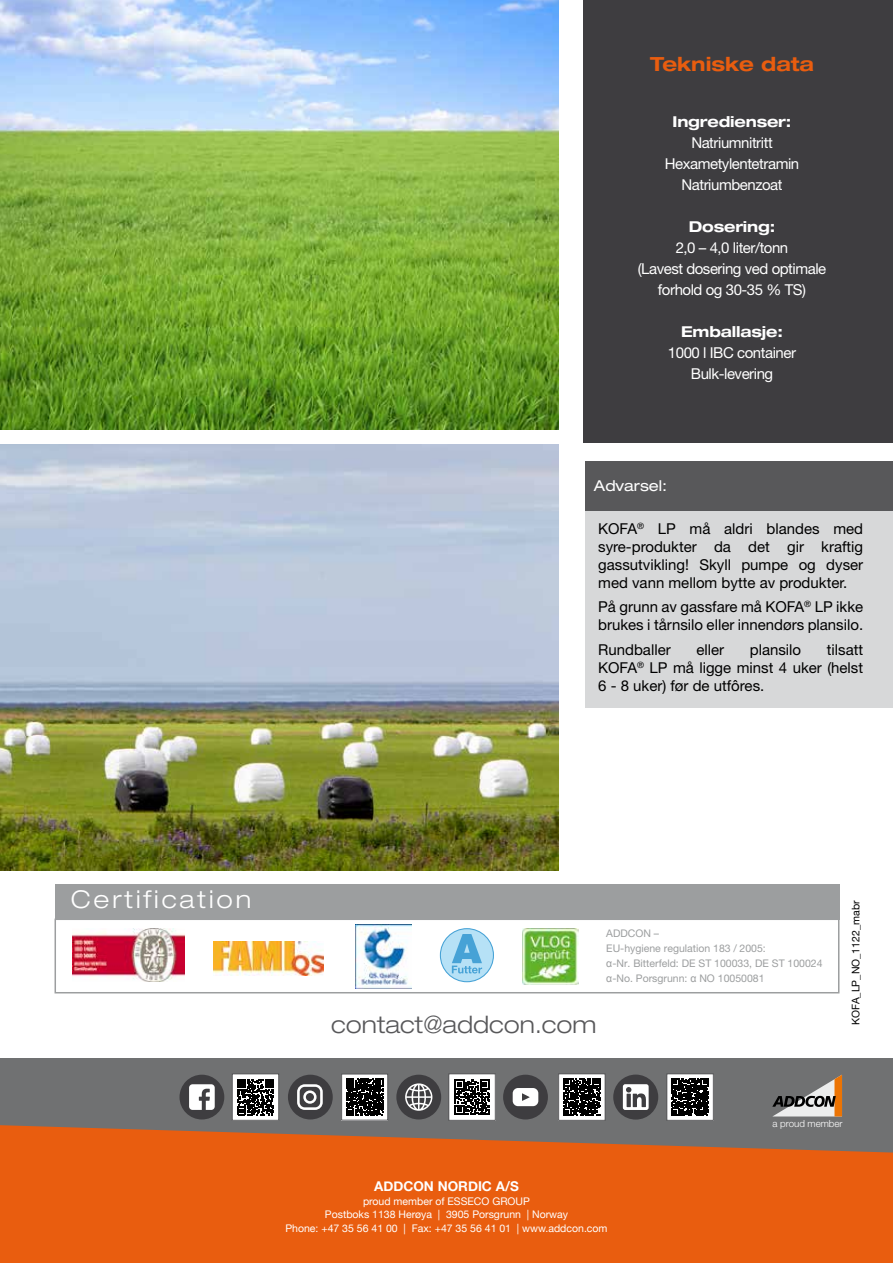
<style>
.page{position:relative;width:893px;height:1263px;background:#fff}
.page>*{position:absolute;margin:0;border:0;box-sizing:border-box;transform-origin:0 0}
.t1{font:300 expanded 24.6px "Helvetica Neue LT Std";letter-spacing:.12em;color:#fff}
.t2{font:300 expanded 24px "Helvetica Neue LT Std";color:#58585a}
.t3{font:700 expanded 19.5px "Helvetica Neue LT Std";color:#e95d0f}
.t4{font:15px/18px "Helvetica Neue LT Std";color:#000;text-align:justify}
.t5{font:15px/21px "Helvetica Neue LT Std";letter-spacing:-.03em;color:#fff;text-align:center}
.t6{font:700 expanded 15px "Helvetica Neue LT Std";letter-spacing:-.01em;color:#fff}
.t7{font:expanded 15px "Helvetica Neue LT Std";color:#fff}
.t8{font:700 13.5px "Helvetica Neue";color:#fff}
.t9{font:10.5px/13.5px "Helvetica Neue";color:#fff;text-align:center}
.t10{font:10.5px/15px "Helvetica Neue LT Std";color:#9c9e9f}
.t11{font:10.5px "Helvetica Neue";color:#000}
.t12{font:300 9.75px "Helvetica Neue LT Std";color:#fff}
.s1{font-family:"Arial"}
</style>
<div class="page">
<div style="left:584px;top:0;width:309px;height:442px;background:#3e3d40"></div>
<div style="left:585px;top:510px;width:308px;height:198px;background:#d7d8d9"></div>
<div style="left:585px;top:461px;width:308px;height:50px;background:#58585a"></div>
<img style="left:0;top:0;width:558px;height:429px">
<div style="left:55px;top:918px;width:784px;height:75px;border:2px solid #9c9e9f"></div>
<div style="left:55px;top:884px;width:784px;height:36px;background:#9c9e9f"></div>
<div style="left:67px;top:928px;width:113px;height:56px;background:linear-gradient(to bottom,#fff,#fff)"></div>
<div style="left:73px;top:928px;width:112px;height:56px;background:#fff"></div>
<img style="left:73px;top:928px;width:112px;height:53px">
<img style="left:356px;top:925px;width:56px;height:63px">
<img style="left:213px;top:941px;width:111px;height:34px">
<div style="left:440px;top:929px;width:53px;height:53px;background:#b6e1f6;border-radius:50%"></div>
<div style="left:440px;top:928px;width:54px;height:54px;border:1px solid #46a2d6;border-radius:50%"></div>
<svg style="left:452px;top:934px;width:30px;height:39px"></svg>
<img style="left:522px;top:928px;width:56px;height:56px">
<div style="left:0;top:1058px;width:893px;height:112px;background:#707172"></div>
<svg style="left:0;top:1125px;width:893px;height:138px;background:#dc5f18"></svg>
<div style="left:449px;top:1074px;width:46px;height:46px;background:#fff"></div>
<svg style="left:454px;top:1079px;width:36px;height:36px"></svg>
<div style="left:667px;top:1074px;width:46px;height:46px;background:#fff"></div>
<svg style="left:671px;top:1078px;width:38px;height:38px"></svg>
<div style="left:559px;top:1074px;width:46px;height:46px;background:#fff"></div>
<svg style="left:563px;top:1078px;width:38px;height:38px"></svg>
<svg style="left:503px;top:1075px;width:45px;height:44px"></svg>
<div style="left:342px;top:1074px;width:46px;height:46px;background:#fff"></div>
<svg style="left:346px;top:1078px;width:37px;height:38px"></svg>
<div style="left:341px;top:1074px;width:47px;height:46px;border:1px solid #58585a"></div>
<svg style="left:288px;top:1075px;width:45px;height:44px"></svg>
<div style="left:232px;top:1074px;width:47px;height:46px;background:#fff"></div>
<svg style="left:237px;top:1079px;width:37px;height:36px"></svg>
<div style="left:232px;top:1074px;width:47px;height:46px;border:1px solid #58585a"></div>
<svg style="left:179px;top:1075px;width:45px;height:44px"></svg>
<svg style="left:613px;top:1074px;width:45px;height:45px"></svg>
<svg style="left:396px;top:1075px;width:45px;height:44px"></svg>
<svg style="left:772px;top:1075px;width:70px;height:41px"></svg>
<img style="left:0;top:444px;width:558px;height:427px">
<h3 class="t3" style="left:650px;top:52px;width:165px">Tekniske data</h3>
<p class="t6" style="left:672px;top:112px;width:120px">Ingredienser:</p>
<p class="t5" style="left:665px;top:132px;width:136px">Natriumnitritt<br>Hexametylentetramin<br>Natriumbenzoat</p>
<p class="t6" style="left:689px;top:217px;width:88px">Dosering:</p>
<p class="t5" style="left:638px;top:237px;width:190px">2,0 – 4,0 liter/tonn<br>(Lavest dosering ved optimale forhold og 30-35 % TS)</p>
<p class="t6" style="left:681px;top:322px;width:103px">Emballasje:</p>
<p class="t5" style="left:668px;top:342px;width:130px">1000 l IBC container<br>Bulk-levering</p>
<p class="t7" style="left:594px;top:476px;width:75px">Advarsel:</p>
<p class="t4" style="left:598px;top:519px;width:267px">KOFA<sup>®</sup> LP må aldri blandes med syre-produkter da det gir kraftig gassutvikling! Skyll pumpe og dyser med vann mellom bytte av produkter.</p>
<p class="t4" style="left:598px;top:598px;width:267px">På grunn av gassfare må KOFA<sup>®</sup> LP ikke brukes i tårnsilo eller innendørs plansilo.</p>
<p class="t4" style="left:598px;top:640px;width:74px">Rundballer</p>
<p class="t4" style="left:696px;top:640px;width:29px">eller</p>
<p class="t4" style="left:750px;top:640px;width:53px">plansilo</p>
<p class="t4" style="left:598px;top:640px;width:267px;text-indent:229px">tilsatt KOFA<sup>®</sup> LP må ligge minst 4 uker (helst 6 - 8 uker) før de utfôres.</p>
<h1 class="t1" style="left:71px;top:885px;width:182px">Certification</h1>
<p class="t10" style="left:606px;top:925px;width:218px">ADDCON –<br>EU-hygiene regulation 183 / 2005:<br><span class="s1">α</span>-Nr. Bitterfeld: DE ST 100033, DE ST 100024 <span class="s1">α</span>-No. Porsgrunn: <span class="s1">α</span> NO 10050081</p>
<h2 class="t2" style="left:331px;top:1010px;width:267px">contact@addcon.com</h2>
<p class="t11" style="left:848px;top:1025px;width:126px;rotate:-90deg">KOFA_LP_NO_1122_mabr</p>
<p class="t8" style="left:374px;top:1176px;width:146px">ADDCON NORDIC A/S</p>
<p class="t9" style="left:285px;top:1195px;width:324px">proud member of ESSECO GROUP<br>Postboks 1138 Herøya | 3905 Porsgrunn | Norway<br>Phone: +47 35 56 41 00 | Fax: +47 35 56 41 01 | www.addcon.com</p>
<p class="t12" style="left:772px;top:1118px;width:72px">a proud member</p>
</div>
